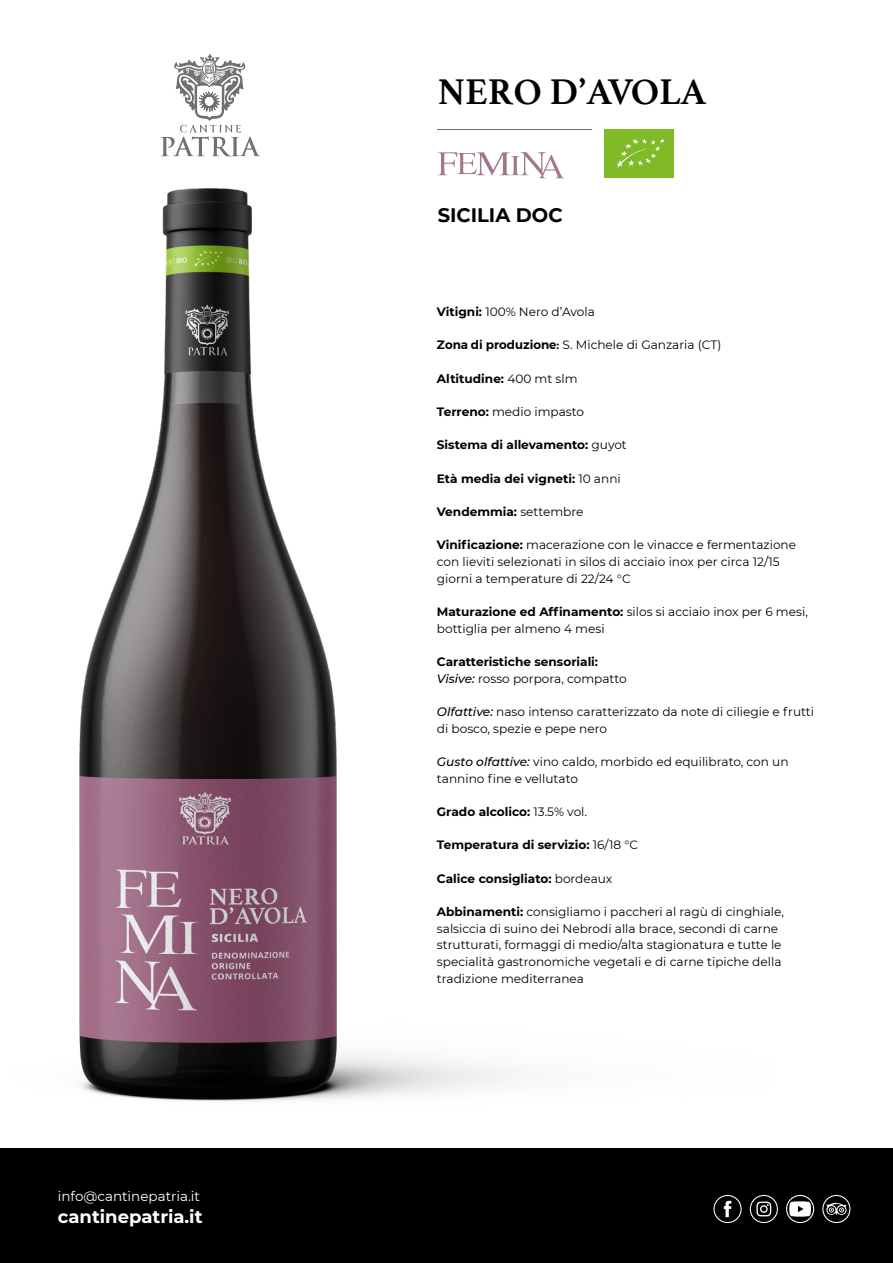
<style>
.page{position:relative;width:893px;height:1263px;background:#fff}
.page>*{position:absolute;margin:0;border:0;box-sizing:border-box;transform-origin:0 0}
.t1{font:700 37.5px "Athelas";color:#000}
.t2{font:700 19.5px "Montserrat";color:#000}
.t3{font:700 18px "Montserrat";color:#fff}
.t4{font:13.5px "Montserrat";color:#fff}
.t5{font:12.15px/16.6px "Montserrat";color:#000}
.t6{font:700 12.15px/16.6px "Montserrat";color:#000}
.s1{font-weight:700}
.s2{font-family:"Gontserrat";font-weight:600}
.s3{font-weight:400}
.s4{font-weight:500;font-style:italic}
</style>
<div class="page">
<img style="left:0;top:178px;width:564px;height:997px">
<hr style="left:438px;top:130px;width:154px;height:1px;background:#706f6f">
<svg style="left:161px;top:54px;width:100px;height:102px"></svg>
<div style="left:1px;top:1148px;width:892px;height:115px;background:#000"></div>
<svg style="left:786px;top:1195px;width:28px;height:28px"></svg>
<svg style="left:713px;top:1195px;width:29px;height:28px"></svg>
<svg style="left:750px;top:1195px;width:28px;height:28px"></svg>
<svg style="left:822px;top:1195px;width:28px;height:28px"></svg>
<svg style="left:438px;top:152px;width:126px;height:26px"></svg>
<div style="left:604px;top:129px;width:70px;height:49px;background:#80ba27"></div>
<svg style="left:617px;top:138px;width:48px;height:30px"></svg>
<p class="t4" style="left:58px;top:1187px;width:144px">info@cantinepatria.it</p>
<h3 class="t3" style="left:58px;top:1203px;width:146px">cantinepatria.it</h3>
<h1 class="t1" style="left:438px;top:62px;width:270px">NERO D’AVOLA</h1>
<h2 class="t2" style="left:438px;top:201px;width:127px">SICILIA DOC</h2>
<p class="t5" style="left:437px;top:303px;width:159px"><span class="s1">Vitigni:</span> 100% Nero d’Avola</p>
<p class="t5" style="left:437px;top:336px;width:286px"><span class="s2">Zona di produzione:</span> S. Michele di Ganzaria (CT)</p>
<p class="t6" style="left:437px;top:369px;width:142px">Altitudine: <span class="s3">400 mt slm</span></p>
<p class="t5" style="left:437px;top:403px;width:149px"><span class="s1">Terreno:</span> medio impasto</p>
<p class="t6" style="left:437px;top:436px;width:191px">Sistema di allevamento: <span class="s3">guyot</span></p>
<p class="t6" style="left:437px;top:469px;width:185px">Età media dei vigneti: <span class="s3">10 anni</span></p>
<p class="t6" style="left:437px;top:503px;width:148px">Vendemmia: <span class="s3">settembre</span></p>
<p class="t5" style="left:437px;top:536px;width:361px"><span class="s1">Vinificazione:</span> macerazione con le vinacce e fermentazione con lieviti selezionati in silos di acciaio inox per circa 12/15 giorni a temperature di 22/24 °C</p>
<p class="t5" style="left:437px;top:603px;width:372px"><span class="s1">Maturazione ed Affinamento:</span> silos si acciaio inox per 6 mesi, bottiglia per almeno 4 mesi</p>
<p class="t6" style="left:437px;top:653px;width:191px">Caratteristiche sensoriali:<br><span class="s4">Visive:</span> <span class="s3">rosso porpora, compatto</span></p>
<p class="t5" style="left:437px;top:703px;width:379px"><span class="s4">Olfattive:</span> naso intenso caratterizzato da note di ciliegie e frutti di bosco, spezie e pepe nero</p>
<p class="t5" style="left:437px;top:753px;width:353px"><span class="s4">Gusto olfattive:</span> vino caldo, morbido ed equilibrato, con un tannino fine e vellutato</p>
<p class="t6" style="left:437px;top:803px;width:152px">Grado alcolico: <span class="s3">13.5% vol.</span></p>
<p class="t6" style="left:437px;top:836px;width:203px">Temperatura di servizio: <span class="s3">16/18 °C</span></p>
<p class="t6" style="left:437px;top:869px;width:177px">Calice consigliato: <span class="s3">bordeaux</span></p>
<p class="t5" style="left:437px;top:903px;width:349px"><span class="s1">Abbinamenti:</span> consigliamo i paccheri al ragù di cinghiale, salsiccia di suino dei Nebrodi alla brace, secondi di carne strutturati, formaggi di medio/alta stagionatura e tutte le specialità gastronomiche vegetali e di carne tipiche della tradizione mediterranea</p>
</div>
